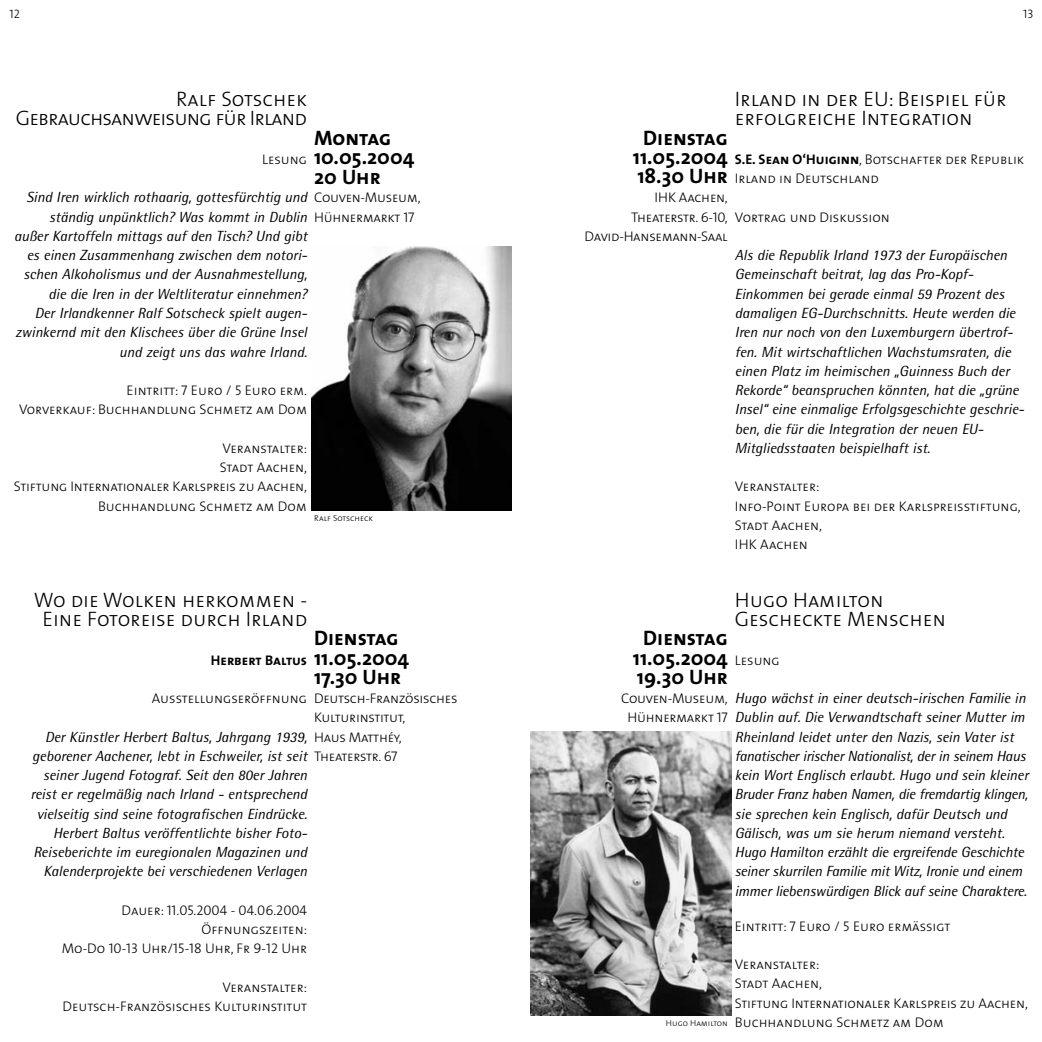
<style>
.page{position:relative;width:1042px;height:1042px;background:#fff}
.page>*{position:absolute;margin:0;border:0;box-sizing:border-box;transform-origin:0 0}
.t1{font:21px/19.2px "The Mix Light Caps";color:#000}
.t2{font:700 21px/19.2px "The Mix";color:#000}
.t3{font:21px/19.2px "The Mix Light Caps";letter-spacing:-.04em;color:#000;text-align:right}
.t4{font:21px "The Mix Bold Caps";color:#000}
.t5{font:italic 14.7px/19.2px "Rotis Semi Sans";color:#000}
.t6{font:14px/19.2px "The Mix Light Caps";color:#000;text-align:right}
.t7{font:14px/19.2px "The Mix Light Caps";letter-spacing:-.02em;color:#000}
.t8{font:14px "The Mix Bold Caps";color:#000}
.t9{font:12.25px "The Mix Light Caps";color:#000}
.t10{font:8.75px "The Mix Light Caps";color:#000}
.s1{font-family:"The Mix";font-weight:700}
.s2{font-family:"The Mix Bold Caps";font-weight:400}
.s3{font-family:"The Mix Bold Caps"}
</style>
<div class="page">
<img style="left:531px;top:732px;width:200px;height:283px">
<img style="left:311px;top:246px;width:200px;height:265px">
<p class="t9" style="left:9px;top:10px;width:12px">12</p>
<p class="t9" style="left:1023px;top:10px;width:12px">13</p>
<h1 class="t3" style="left:16px;top:92px;width:293px">Ralf Sotschek<br>Gebrauchsanweisung für Irland</h1>
<p class="t6" style="left:262px;top:151px;width:47px">Lesung</p>
<h1 class="t4" style="left:314px;top:130px;width:79px">Montag</h1>
<h1 class="t2" style="left:314px;top:150px;width:102px">10.05.2004</h1>
<h1 class="t4" style="left:314px;top:170px;width:68px"><span class="s1">20</span> Uhr</h1>
<p class="t7" style="left:314px;top:189px;width:108px">Couven-Museum,<br>Hühnermarkt 17</p>
<p class="t5" style="left:14px;top:189px;width:295px;text-align:right">Sind Iren wirklich rothaarig, gottesfürchtig und ständig unpünktlich? Was kommt in Dublin außer Kartoffeln mittags auf den Tisch? Und gibt es einen Zusammenhang zwischen dem notori&shy;schen Alkoholismus und der Ausnahmestellung, die die Iren in der Weltliteratur einnehmen?<br>Der Irlandkenner Ralf Sotscheck spielt augen&shy;zwinkernd mit den Klischees über die Grüne Insel und zeigt uns das wahre Irland.</p>
<p class="t6" style="left:19px;top:382px;width:290px">Eintritt: 7 Euro / 5 Euro erm.<br>Vorverkauf: Buchhandlung Schmetz am Dom</p>
<p class="t6" style="left:14px;top:440px;width:295px">Veranstalter:<br>Stadt Aachen,<br>Stiftung Internationaler Karlspreis zu Aachen,<br>Buchhandlung Schmetz am Dom</p>
<p class="t10" style="left:314px;top:515px;width:60px">Ralf Sotscheck</p>
<h1 class="t1" style="left:34px;top:592px;width:275px;text-align:center">Wo die Wolken herkommen -<br>Eine Fotoreise durch Irland</h1>
<p class="t8" style="left:211px;top:655px;width:98px">Herbert Baltus</p>
<p class="t6" style="left:152px;top:690px;width:157px">Ausstellungseröffnung</p>
<h1 class="t4" style="left:314px;top:631px;width:86px">Dienstag</h1>
<h1 class="t2" style="left:314px;top:650px;width:97px">11.05.2004<br>17.30 <span class="s2">Uhr</span></h1>
<p class="t7" style="left:314px;top:690px;width:145px">Deutsch-Französisches<br>Kulturinstitut,<br>Haus Matthéy,<br>Theaterstr. 67</p>
<p class="t5" style="left:31px;top:728px;width:278px;text-align:right">Der Künstler Herbert Baltus, Jahrgang 1939, geborener Aachener, lebt in Eschweiler, ist seit seiner Jugend Fotograf. Seit den 80er Jahren reist er regelmäßig nach Irland - entsprechend vielseitig sind seine fotografischen Eindrücke.<br>Herbert Baltus veröffentlichte bisher Foto-Reiseberichte im euregionalen Magazinen und Kalenderprojekte bei verschiedenen Verlagen</p>
<p class="t6" style="left:62px;top:902px;width:247px">Dauer: 11.05.2004 - 04.06.2004<br>Öffnungszeiten:<br>Mo-Do 10-13 Uhr/15-18 Uhr, Fr 9-12 Uhr</p>
<p class="t6" style="left:63px;top:979px;width:246px">Veranstalter:<br>Deutsch-Französisches Kulturinstitut</p>
<h1 class="t1" style="left:735px;top:92px;width:273px">Irland in der EU: Beispiel für erfolgreiche Integration</h1>
<p class="t6" style="left:735px;top:151px;width:291px;text-align:left"><span class="s3">S.E. Sean O‘Huiginn</span>, Botschafter der Republik<br>Irland in Deutschland</p>
<p class="t6" style="left:735px;top:209px;width:156px">Vortrag und Diskussion</p>
<h1 class="t4" style="left:643px;top:130px;width:86px">Dienstag</h1>
<h1 class="t2" style="left:633px;top:150px;width:97px">11.05.2004<br>18.30 <span class="s2">Uhr</span></h1>
<p class="t7" style="left:584px;top:189px;width:145px;text-align:right">IHK Aachen,<br>Theaterstr. 6-10,<br>David-Hansemann-Saal</p>
<p class="t5" style="left:735px;top:247px;width:291px">Als die Republik Irland 1973 der Europäischen Gemeinschaft beitrat, lag das Pro-Kopf-Einkommen bei gerade einmal 59 Prozent des damaligen EG-Durchschnitts. Heute werden die Iren nur noch von den Luxemburgern übertrof&shy;fen. Mit wirtschaftlichen Wachstumsraten, die einen Platz im heimischen „Guinness Buch der Rekorde“ beanspruchen könnten, hat die „grüne Insel“ eine einmalige Erfolgsgeschichte geschrie&shy;ben, die für die Integration der neuen EU-Mitgliedsstaaten beispielhaft ist.</p>
<p class="t6" style="left:735px;top:478px;width:287px;text-align:left">Veranstalter:<br>Info-Point Europa bei der Karlspreisstiftung,<br>Stadt Aachen,<br>IHK Aachen</p>
<h1 class="t1" style="left:735px;top:592px;width:212px">Hugo Hamilton<br>Gescheckte Menschen</h1>
<p class="t6" style="left:735px;top:651px;width:47px">Lesung</p>
<h1 class="t4" style="left:643px;top:631px;width:86px">Dienstag</h1>
<h1 class="t2" style="left:633px;top:650px;width:97px">11.05.2004<br>19.30 <span class="s2">Uhr</span></h1>
<p class="t7" style="left:621px;top:690px;width:108px;text-align:center">Couven-Museum,<br>Hühnermarkt 17</p>
<p class="t5" style="left:735px;top:690px;width:295px">Hugo wächst in einer deutsch-irischen Familie in Dublin auf. Die Verwandtschaft seiner Mutter im Rheinland leidet unter den Nazis, sein Vater ist fanatischer irischer Nationalist, der in seinem Haus kein Wort Englisch erlaubt. Hugo und sein kleiner Bruder Franz haben Namen, die fremdartig klingen, sie sprechen kein Englisch, dafür Deutsch und Gälisch, was um sie herum niemand versteht.<br>Hugo Hamilton erzählt die ergreifende Geschichte seiner skurrilen Familie mit Witz, Ironie und einem immer liebenswürdigen Blick auf seine Charaktere.</p>
<p class="t6" style="left:735px;top:917px;width:217px">Eintritt: 7 Euro / 5 Euro ermässigt</p>
<p class="t6" style="left:735px;top:956px;width:295px;text-align:left">Veranstalter:<br>Stadt Aachen,<br>Stiftung Internationaler Karlspreis zu Aachen,<br>Buchhandlung Schmetz am Dom</p>
<p class="t10" style="left:666px;top:1020px;width:63px">Hugo Hamilton</p>
</div>
